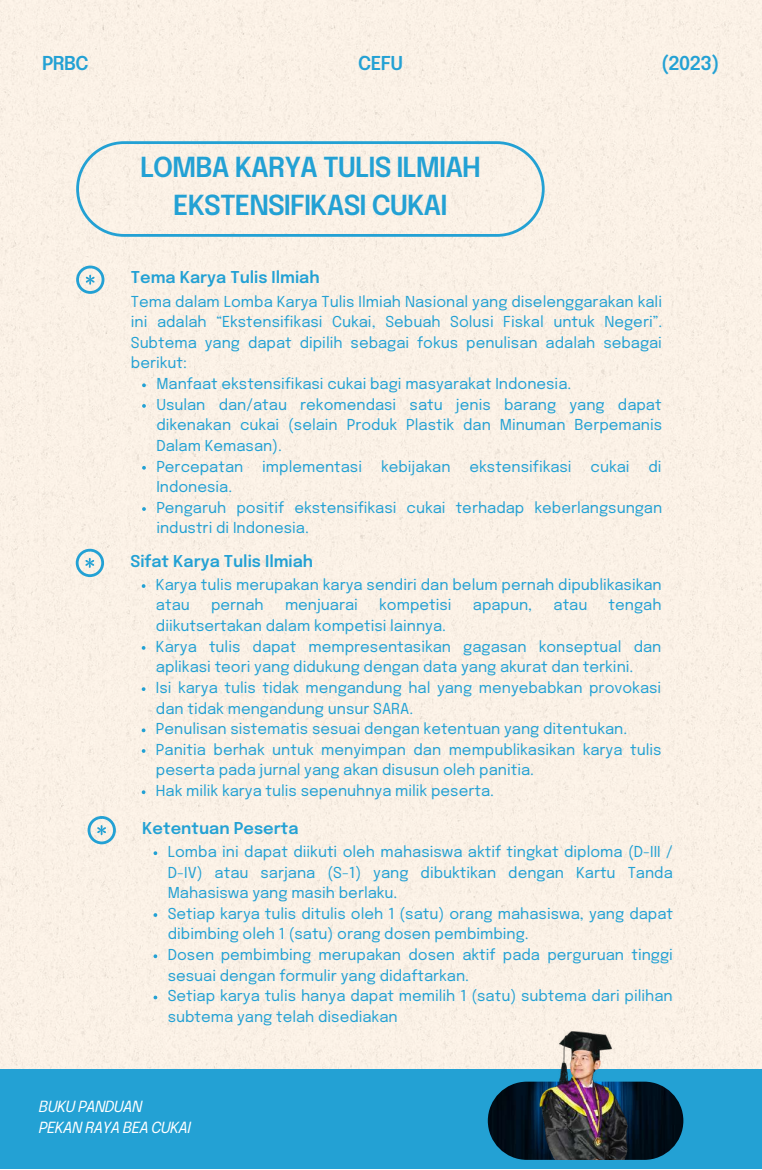
<style>
.page{position:relative;width:762px;height:1170px;background:#fff}
.page>*{position:absolute;margin:0;border:0;box-sizing:border-box;transform-origin:0 0}
.t1{font:600 27.5px/38.4px "Epilogue";letter-spacing:-.035em;color:#23a1d4;text-align:center}
.t2{font:600 19px "Epilogue";letter-spacing:-.035em;color:#23a1d4}
.t3{font:600 16.25px "Epilogue";color:#23a1d4}
.t4{font:italic 15.25px/20.6px "Epilogue";letter-spacing:-.035em;color:#fff}
.t5{font:15px/20.6px "Epilogue";color:#23a1d4}
</style>
<div class="page">
<div style="left:0;top:0;width:761px;height:1068px;background:#fbf1e6"></div>
<div style="left:0;top:1068px;width:761px;height:100px;background:#23a1d4"></div>
<svg style="left:76px;top:141px;width:468px;height:96px;background:#ecebe4"></svg>
<svg style="left:76px;top:265px;width:28px;height:29px"></svg>
<svg style="left:76px;top:548px;width:28px;height:29px"></svg>
<svg style="left:88px;top:815px;width:28px;height:29px"></svg>
<img style="left:487px;top:1081px;width:196px;height:78px;border-radius:39px">
<svg style="left:142px;top:383px;width:4px;height:4px"></svg>
<svg style="left:142px;top:404px;width:4px;height:3px"></svg>
<svg style="left:142px;top:466px;width:4px;height:3px"></svg>
<svg style="left:142px;top:507px;width:4px;height:3px"></svg>
<svg style="left:142px;top:728px;width:3px;height:4px"></svg>
<svg style="left:153px;top:851px;width:4px;height:3px"></svg>
<svg style="left:153px;top:912px;width:4px;height:4px"></svg>
<svg style="left:153px;top:954px;width:4px;height:3px"></svg>
<svg style="left:153px;top:995px;width:4px;height:4px"></svg>
<img style="left:523px;top:1019px;width:132px;height:140px">
<p class="t2" style="left:42px;top:55px;width:48px">PRBC</p>
<p class="t2" style="left:661px;top:55px;width:60px">(2023)</p>
<p class="t2" style="left:358px;top:55px;width:46px">CEFU</p>
<h1 class="t1" style="left:140px;top:150px;width:342px">LOMBA KARYA TULIS ILMIAH<br>EKSTENSIFIKASI CUKAI</h1>
<p class="t3" style="left:131px;top:270px;width:190px">Tema Karya Tulis Ilmiah</p>
<p class="t5" style="left:131px;top:292px;width:532px;text-align:justify">Tema dalam Lomba Karya Tulis Ilmiah Nasional yang diselenggarakan kali ini adalah “Ekstensifikasi Cukai, Sebuah Solusi Fiskal untuk Negeri”.<br>Subtema yang dapat dipilih sebagai fokus penulisan adalah sebagai berikut:</p>
<p class="t5" style="left:156px;top:374px;width:507px">Manfaat ekstensifikasi cukai bagi masyarakat Indonesia.<br>Usulan dan/atau rekomendasi satu jenis barang yang dapat dikenakan cukai (selain Produk Plastik dan Minuman Berpemanis Dalam Kemasan).<br>Percepatan</p>
<p class="t5" style="left:262px;top:457px;width:101px">implementasi</p>
<p class="t5" style="left:381px;top:457px;width:71px">kebijakan</p>
<p class="t5" style="left:469px;top:457px;width:104px">ekstensifikasi</p>
<p class="t5" style="left:590px;top:457px;width:40px">cukai</p>
<p class="t5" style="left:648px;top:457px;width:15px">di</p>
<p class="t5" style="left:156px;top:477px;width:507px">Indonesia.<br>Pengaruh positif ekstensifikasi cukai terhadap keberlangsungan industri di Indonesia.</p>
<p class="t3" style="left:130px;top:553px;width:184px">Sifat Karya Tulis Ilmiah</p>
<p class="t5" style="left:156px;top:575px;width:507px">Karya tulis merupakan karya sendiri dan belum pernah dipublikasikan atau</p>
<p class="t5" style="left:211px;top:595px;width:54px">pernah</p>
<p class="t5" style="left:285px;top:595px;width:74px">menjuarai</p>
<p class="t5" style="left:379px;top:595px;width:74px">kompetisi</p>
<p class="t5" style="left:473px;top:595px;width:61px">apapun,</p>
<p class="t5" style="left:553px;top:595px;width:35px">atau</p>
<p class="t5" style="left:608px;top:595px;width:54px">tengah</p>
<p class="t5" style="left:156px;top:616px;width:507px">diikutsertakan dalam kompetisi lainnya.<br>Karya tulis dapat mempresentasikan gagasan konseptual dan aplikasi teori yang didukung dengan data yang akurat dan terkini.<br>Isi karya tulis tidak mengandung hal yang menyebabkan provokasi dan tidak mengandung unsur SARA.<br>Penulisan sistematis sesuai dengan ketentuan yang ditentukan.<br>Panitia berhak untuk menyimpan dan mempublikasikan karya tulis peserta pada jurnal yang akan disusun oleh panitia.<br>Hak milik karya tulis sepenuhnya milik peserta.</p>
<p class="t3" style="left:142px;top:820px;width:158px">Ketentuan Peserta</p>
<p class="t5" style="left:168px;top:842px;width:507px">Lomba ini dapat diikuti oleh mahasiswa aktif tingkat diploma (D-III / D-IV) atau sarjana (S-1) yang dibuktikan dengan Kartu Tanda Mahasiswa yang masih berlaku.<br>Setiap karya tulis ditulis oleh 1 (satu) orang mahasiswa, yang dapat dibimbing oleh 1 (satu) orang dosen pembimbing.<br>Dosen pembimbing merupakan dosen aktif pada perguruan tinggi sesuai dengan formulir yang didaftarkan.<br>Setiap karya tulis hanya dapat memilih 1 (satu) subtema dari pilihan subtema yang telah disediakan</p>
<p class="t4" style="left:39px;top:1097px;width:153px">BUKU PANDUAN<br>PEKAN RAYA BEA CUKAI</p>
</div>
